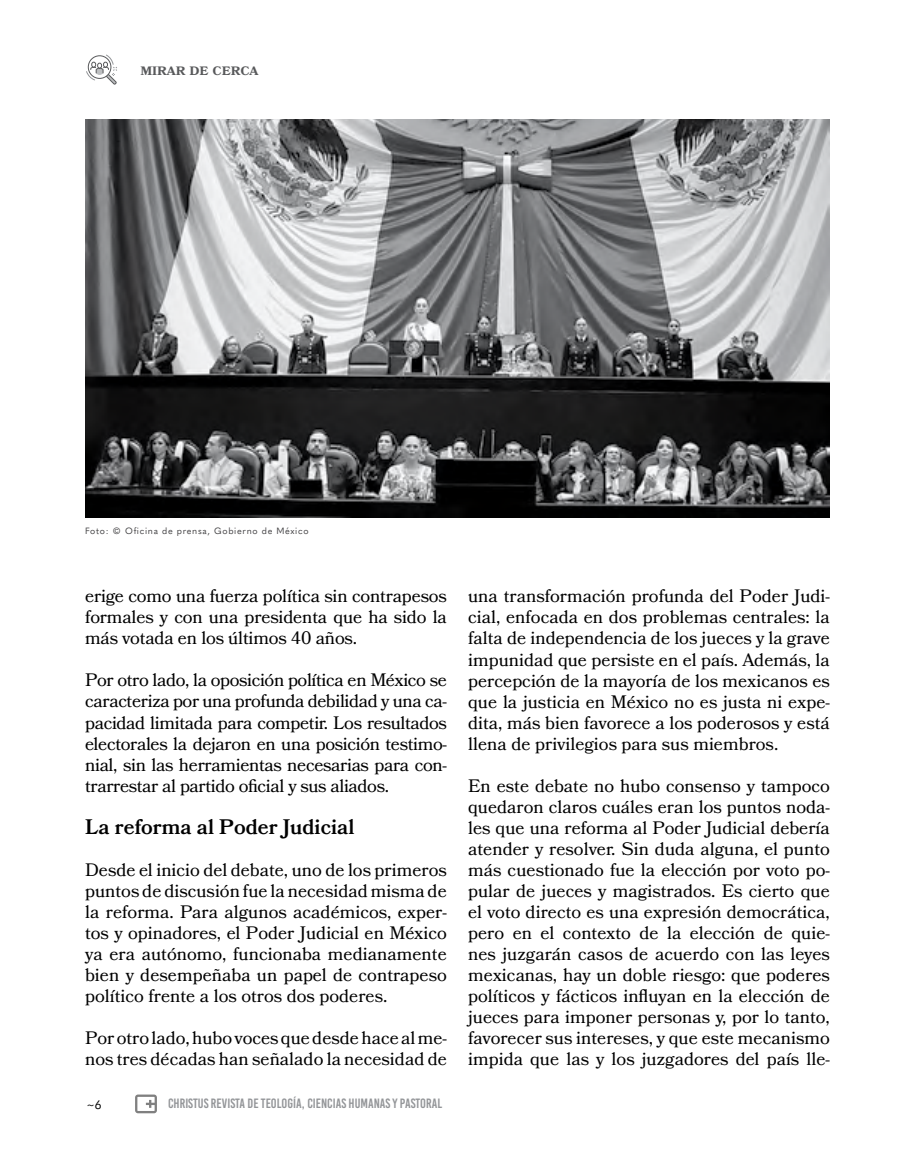
<style>
.page{position:relative;width:915px;height:1170px;background:#fff}
.page>*{position:absolute;margin:0;border:0;box-sizing:border-box;transform-origin:0 0}
.t1{font:600 21px "Bookmania";color:#000}
.t2{font:18px/21px "Bookmania";color:#000;text-align:justify}
.t3{font:600 16.5px "Bookmania";color:#58595b}
.t4{font:13.5px "Bebas Kai";color:#939598}
.t5{font:12px "Quasimoda";color:#000}
.t6{font:9px "Quasimoda";letter-spacing:.075em;color:#414042}
</style>
<div class="page">
<svg style="left:135px;top:1094px;width:22px;height:19px"></svg>
<svg style="left:86px;top:54px;width:31px;height:31px"></svg>
<img style="left:85px;top:119px;width:744px;height:398px">
<p class="t3" style="left:140px;top:60px;width:120px">mirar de cerca</p>
<p class="t6" style="left:85px;top:524px;width:225px">Foto: © Oficina de prensa, Gobierno de México</p>
<p class="t2" style="left:85px;top:585px;width:363px">erige como una fuerza política sin contrapesos formales y con una presidenta que ha sido la más votada en los últimos 40 años.</p>
<p class="t2" style="left:85px;top:669px;width:363px">Por otro lado, la oposición política en México se caracteriza por una profunda debilidad y una ca&shy;pacidad limitada para competir. Los resultados electorales la dejaron en una posición testimo&shy;nial, sin las herramientas necesarias para con&shy;trarrestar al partido oficial y sus aliados.</p>
<p class="t1" style="left:85px;top:814px;width:271px">La reforma al Poder Judicial</p>
<p class="t2" style="left:85px;top:858px;width:363px">Desde el inicio del debate, uno de los primeros puntos de discusión fue la necesidad misma de la reforma. Para algunos académicos, exper&shy;tos y opinadores, el Poder Judicial en México ya era autónomo, funcionaba medianamente bien y desempeñaba un papel de contrapeso político frente a los otros dos poderes.</p>
<p class="t2" style="left:85px;top:1026px;width:363px">Por otro lado, hubo voces que desde hace al me&shy;nos tres décadas han señalado la necesidad de</p>
<p class="t5" style="left:86px;top:1095px;width:17px">~6</p>
<p class="t4" style="left:168px;top:1096px;width:275px">CHRISTUS REVISTA DE TEOLOGÍA, CIENCIAS HUMANAS Y PASTORAL</p>
<p class="t2" style="left:468px;top:585px;width:363px">una transformación profunda del Poder Judi&shy;cial, enfocada en dos problemas centrales: la falta de independencia de los jueces y la grave impunidad que persiste en el país. Además, la percepción de la mayoría de los mexicanos es que la justicia en México no es justa ni expe&shy;dita, más bien favorece a los poderosos y está llena de privilegios para sus miembros.</p>
<p class="t2" style="left:468px;top:774px;width:363px">En este debate no hubo consenso y tampoco quedaron claros cuáles eran los puntos noda&shy;les que una reforma al Poder Judicial debería atender y resolver. Sin duda alguna, el punto más cuestionado fue la elección por voto po&shy;pular de jueces y magistrados. Es cierto que el voto directo es una expresión democrática, pero en el contexto de la elección de quie&shy;nes juzgarán casos de acuerdo con las leyes mexicanas, hay un doble riesgo: que poderes políticos y fácticos influyan en la elección de jueces para imponer personas y, por lo tanto, favorecer sus intereses, y que este mecanismo impida que las y los juzgadores del país lle-</p>
</div>
